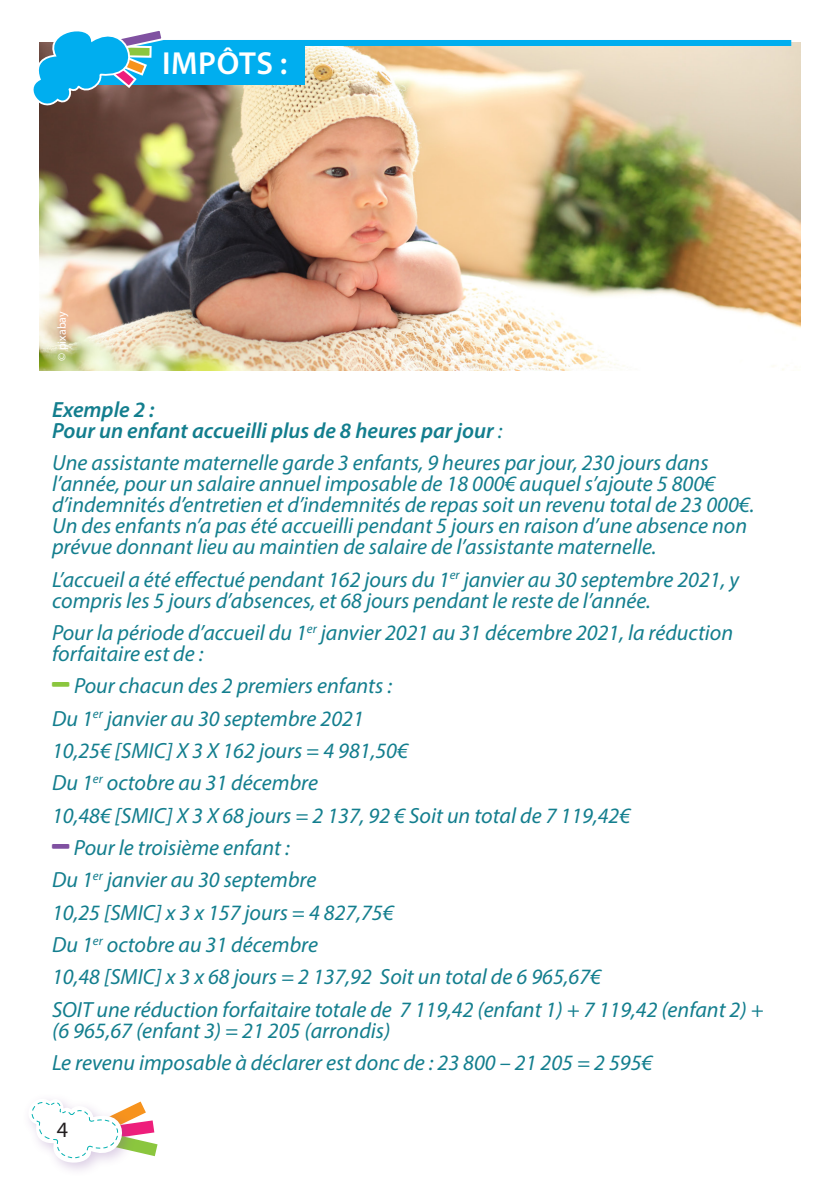
<style>
.page{position:relative;width:823px;height:1191px;background:#fff}
.page>*{position:absolute;margin:0;border:0;box-sizing:border-box;transform-origin:0 0}
.Titre_blc_16pt_TT_AG{font:600 32px "Myriad Pro";letter-spacing:.02em;color:#fff}
.exemple_lien_autre_r{font:italic 22px/21px "Myriad Pro";color:#137e8e}
.exemple_lien_autre_r-2{font:italic 600 22px/21px "Myriad Pro";color:#137e8e}
.t1{font:22px "Myriad Pro";color:#231f20}
.copyright{font:12px "Myriad Pro";color:#fff}
.s1{font-weight:400}
</style>
<div class="page">
<svg style="left:29px;top:1099px;width:128px;height:72px"></svg>
<img style="left:40px;top:43px;width:759px;height:327px">
<div style="left:82px;top:40px;width:708px;height:6px;background:#00aeef"></div>
<div style="left:89px;top:45px;width:215px;height:40px;background:#00aeef"></div>
<svg style="left:33px;top:31px;width:132px;height:84px"></svg>
<p class="copyright" style="left:54px;top:361px;width:51px;rotate:-90deg">© pixabay</p>
<p class="Titre_blc_16pt_TT_AG" style="left:162px;top:43px;width:127px">IMPÔTS :</p>
<p class="exemple_lien_autre_r-2" style="left:52px;top:398px;width:451px">Exemple 2 :<br>Pour un enfant accueilli plus de 8 heures par jour <span class="s1">:</span></p>
<p class="exemple_lien_autre_r" style="left:52px;top:452px;width:703px">Une assistante maternelle garde 3 enfants, 9 heures par jour, 230 jours dans l’année, pour un salaire annuel imposable de 18 000€ auquel s’ajoute 5 800€ d’indemnités d’entretien et d’indemnités de repas soit un revenu total de 23 000€.<br>Un des enfants n’a pas été accueilli pendant 5 jours en raison d’une absence non prévue donnant lieu au maintien de salaire de l’assistante maternelle.</p>
<p class="exemple_lien_autre_r" style="left:52px;top:568px;width:688px">L’accueil a été effectué pendant 162 jours du 1<sup>er</sup> janvier au 30 septembre 2021, y compris les 5 jours d’absences, et 68 jours pendant le reste de l’année.</p>
<p class="exemple_lien_autre_r" style="left:52px;top:621px;width:682px">Pour la période d’accueil du 1<sup>er</sup> janvier 2021 au 31 décembre 2021, la réduction forfaitaire est de :</p>
<p class="exemple_lien_autre_r" style="left:74px;top:675px;width:319px">Pour chacun des 2 premiers enfants :</p>
<p class="exemple_lien_autre_r" style="left:52px;top:707px;width:313px">Du 1<sup>er</sup> janvier au 30 septembre 2021</p>
<p class="exemple_lien_autre_r" style="left:52px;top:739px;width:357px">10,25€ [SMIC] X 3 X 162 jours = 4 981,50€</p>
<p class="exemple_lien_autre_r" style="left:52px;top:772px;width:267px">Du 1<sup>er</sup> octobre au 31 décembre</p>
<p class="exemple_lien_autre_r" style="left:52px;top:804px;width:579px">10,48€ [SMIC] X 3 X 68 jours = 2 137, 92 € Soit un total de 7 119,42€</p>
<p class="exemple_lien_autre_r" style="left:74px;top:836px;width:217px">Pour le troisième enfant :</p>
<p class="exemple_lien_autre_r" style="left:52px;top:869px;width:266px">Du 1<sup>er</sup> janvier au 30 septembre</p>
<p class="exemple_lien_autre_r" style="left:52px;top:901px;width:343px">10,25 [SMIC] x 3 x 157 jours = 4 827,75€</p>
<p class="exemple_lien_autre_r" style="left:52px;top:933px;width:267px">Du 1<sup>er</sup> octobre au 31 décembre</p>
<p class="exemple_lien_autre_r" style="left:52px;top:966px;width:550px">10,48 [SMIC] x 3 x 68 jours = 2 137,92 Soit un total de 6 965,67€</p>
<p class="exemple_lien_autre_r" style="left:52px;top:998px;width:712px">SOIT une réduction forfaitaire totale de 7 119,42 (enfant 1) + 7 119,42 (enfant 2) + (6 965,67 (enfant 3) = 21 205 (arrondis)</p>
<p class="exemple_lien_autre_r" style="left:52px;top:1051px;width:601px">Le revenu imposable à déclarer est donc de : 23 800 – 21 205 = 2 595€</p>
<p class="t1" style="left:57px;top:1115px;width:13px">4</p>
</div>
